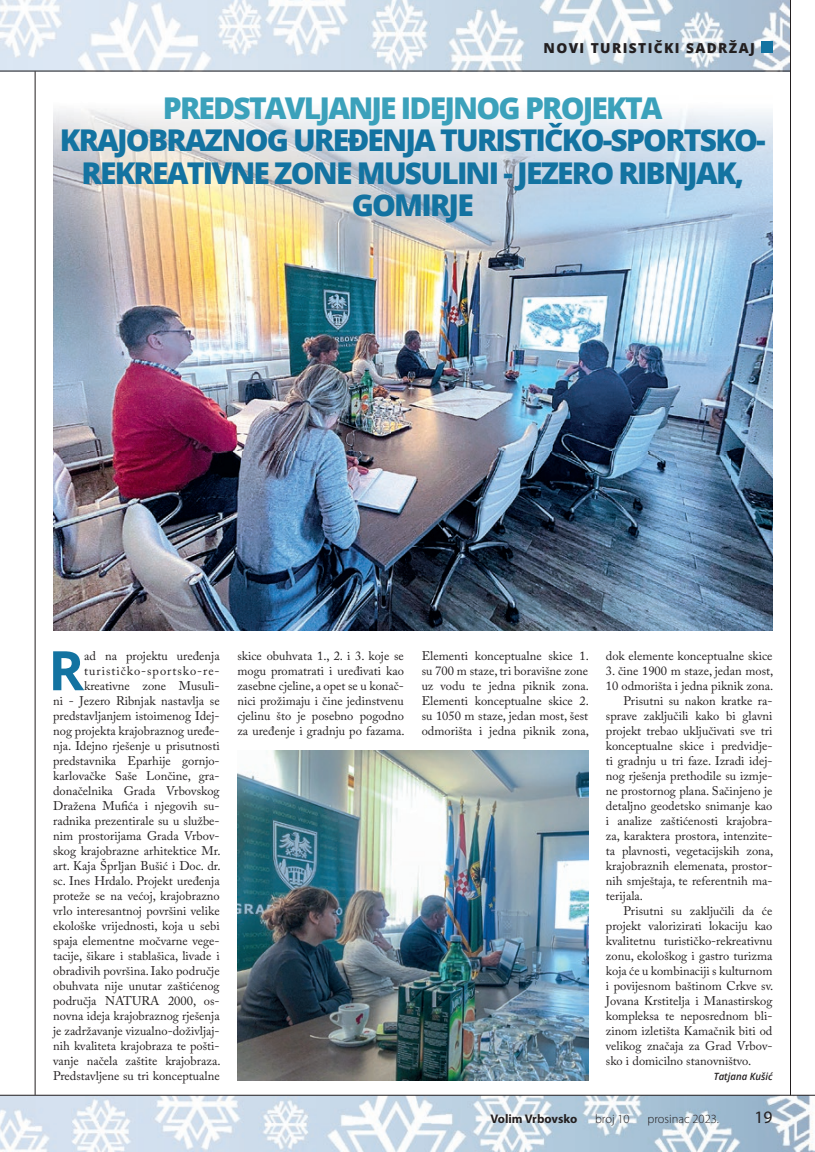
<style>
.page{position:relative;width:815px;height:1152px;background:#fff}
.page>*{position:absolute;margin:0;border:0;box-sizing:border-box;transform-origin:0 0}
.t1{font:700 54.5px "Open Sans";color:#1373a1}
.t2{font:800 30px/32.5px "Open Sans";letter-spacing:-.06em;color:#1373a1;text-align:center}
.t3{font:800 30px "Open Sans";letter-spacing:-.06em;color:#3ba1bb}
.t4{font:17.5px "Myriad Pro";color:#231f20}
.t5{font:800 13.75px "Open Sans";letter-spacing:.1em;color:#231f20}
.t6{font:12.5px/15px "Adobe Caslon Pro";color:#231f20;text-align:justify}
.t7{font:300 12.5px "Myriad Pro";color:#231f20}
.t8{font:700 12.5px "Myriad Pro";color:#231f20}
.t9{font:italic 600 10px "Open Sans";color:#231f20;scale:.96 1}
</style>
<div class="page">
<img style="left:0;top:0;width:790px;height:71px">
<img style="left:0;top:1096px;width:815px;height:56px">
<hr style="left:790px;top:0;width:1px;height:1095px;background:#231f20">
<hr style="left:35px;top:71px;width:1px;height:1024px;background:#231f20">
<hr style="left:0;top:71px;width:791px;height:1px;background:#231f20">
<hr style="left:0;top:1095px;width:815px;height:1px;background:#231f20">
<img style="left:53px;top:108px;width:719px;height:522px">
<div style="left:761px;top:42px;width:11px;height:11px;background:#1373a1"></div>
<img style="left:237px;top:750px;width:351px;height:330px">
<p class="t5" style="left:544px;top:37px;width:213px">NOVI TURISTIČKI SADRŽAJ</p>
<h2 class="t3" style="left:163px;top:85px;width:501px">PREDSTAVLJANJE IDEJNOG PROJEKTA</h2>
<h2 class="t2" style="left:60px;top:122px;width:707px">KRAJOBRAZNOG UREĐENJA TURISTIČKO-SPORTSKO-<br>REKREATIVNE ZONE MUSULINI - JEZERO RIBNJAK,<br>GOMIRJE</h2>
<p class="t6" style="left:53px;top:648px;width:169px;text-align:right">ad na projektu uređenja turističko-sportsko-re&shy;kreativne zone Musuli-<br>ni - Jezero Ribnjak nastavlja se predstavljanjem istoimenog Idej&shy;nog projekta krajobraznog uređe&shy;nja. Idejno rješenje u prisutnosti predstavnika Eparhije gornjo&shy;karlovačke Saše Lončine, gra&shy;donačelnika Grada Vrbovskog<br>Dražena Mufića i njegovih su&shy;radnika prezentirale su u službe&shy;nim prostorijama Grada Vrbov&shy;skog krajobrazne arhitektice Mr. art. Kaja Šprljan Bušić i Doc. dr. sc. Ines Hrdalo. Projekt uređenja proteže se na većoj, krajobrazno vrlo interesantnoj površini velike ekološke vrijednosti, koja u sebi spaja elementne močvarne vege&shy;tacije, šikare i stablašica, livade i obradivih površina. Iako područje obuhvata nije unutar zaštićenog područja NATURA 2000, os&shy;novna ideja krajobraznog rješenja je zadržavanje vizualno-doživljaj&shy;nih kvaliteta krajobraza te pošti&shy;vanje načela zaštite krajobraza.<br>Predstavljene su tri konceptualne</p>
<h1 class="t1" style="left:48px;top:632px;width:37px">R</h1>
<p class="t6" style="left:237px;top:648px;width:169px">skice obuhvata 1., 2. i 3. koje se mogu promatrati i uređivati kao zasebne cjeline, a opet se u konač&shy;nici prožimaju i čine jedinstvenu cjelinu što je posebno pogodno za uređenje i gradnju po fazama.</p>
<p class="t6" style="left:422px;top:648px;width:169px">Elementi konceptualne skice 1. su 700 m staze, tri boravišne zone uz vodu te jedna piknik zona.<br>Elementi konceptualne skice 2. su 1050 m staze, jedan most, šest odmorišta i jedna piknik zona,</p>
<p class="t6" style="left:606px;top:648px;width:168px">dok elemente konceptualne skice</p>
<p class="t6" style="left:606px;top:663px;width:169px">3. čine 1900 m staze, jedan most,</p>
<p class="t6" style="left:606px;top:678px;width:169px">10 odmorišta i jedna piknik zona.</p>
<p class="t6" style="left:624px;top:693px;width:150px">Prisutni su nakon kratke ra-</p>
<p class="t6" style="left:606px;top:708px;width:168px">sprave zaključili kako bi glavni</p>
<p class="t6" style="left:606px;top:723px;width:168px">projekt trebao uključivati sve tri</p>
<p class="t6" style="left:606px;top:738px;width:168px">konceptualne skice i predvidje-</p>
<p class="t6" style="left:606px;top:753px;width:168px">ti gradnju u tri faze. Izradi idej-</p>
<p class="t6" style="left:606px;top:768px;width:168px">nog rješenja prethodile su izmje-</p>
<p class="t6" style="left:606px;top:783px;width:168px">ne prostornog plana. Sačinjeno je</p>
<p class="t6" style="left:606px;top:798px;width:168px">detaljno geodetsko snimanje kao</p>
<p class="t6" style="left:606px;top:813px;width:168px">i analize zaštićenosti krajobra-</p>
<p class="t6" style="left:606px;top:828px;width:168px">za, karaktera prostora, intenzite-</p>
<p class="t6" style="left:606px;top:843px;width:169px">ta plavnosti, vegetacijskih zona,</p>
<p class="t6" style="left:606px;top:858px;width:168px">krajobraznih elemenata, prostor-</p>
<p class="t6" style="left:606px;top:873px;width:168px">nih smještaja, te referentnih ma-</p>
<p class="t6" style="left:606px;top:888px;width:39px">terijala.</p>
<p class="t6" style="left:624px;top:903px;width:150px">Prisutni su zaključili da će</p>
<p class="t6" style="left:606px;top:918px;width:168px">projekt valorizirati lokaciju kao</p>
<p class="t6" style="left:606px;top:933px;width:168px">kvalitetnu turističko-rekreativnu</p>
<p class="t6" style="left:606px;top:948px;width:168px">zonu, ekološkog i gastro turizma</p>
<p class="t6" style="left:606px;top:963px;width:168px">koja će u kombinaciji s kulturnom</p>
<p class="t6" style="left:606px;top:978px;width:169px">i povijesnom baštinom Crkve sv.</p>
<p class="t6" style="left:606px;top:993px;width:168px">Jovana Krstitelja i Manastirskog</p>
<p class="t6" style="left:606px;top:1008px;width:168px">kompleksa te neposrednom bli-</p>
<p class="t6" style="left:606px;top:1023px;width:168px">zinom izletišta Kamačnik biti od</p>
<p class="t6" style="left:606px;top:1038px;width:168px">velikog značaja za Grad Vrbov-</p>
<p class="t6" style="left:606px;top:1053px;width:147px">sko i domicilno stanovništvo.</p>
<p class="t9" style="left:714px;top:1070px;width:63px">Tatjana Kušić</p>
<p class="t8" style="left:490px;top:1111px;width:88px">Volim Vrbovsko</p>
<p class="t7" style="left:595px;top:1111px;width:36px">broj 10</p>
<p class="t7" style="left:647px;top:1111px;width:73px">prosinac 2023.</p>
<h3 class="t4" style="left:754px;top:1107px;width:19px">19</h3>
</div>
